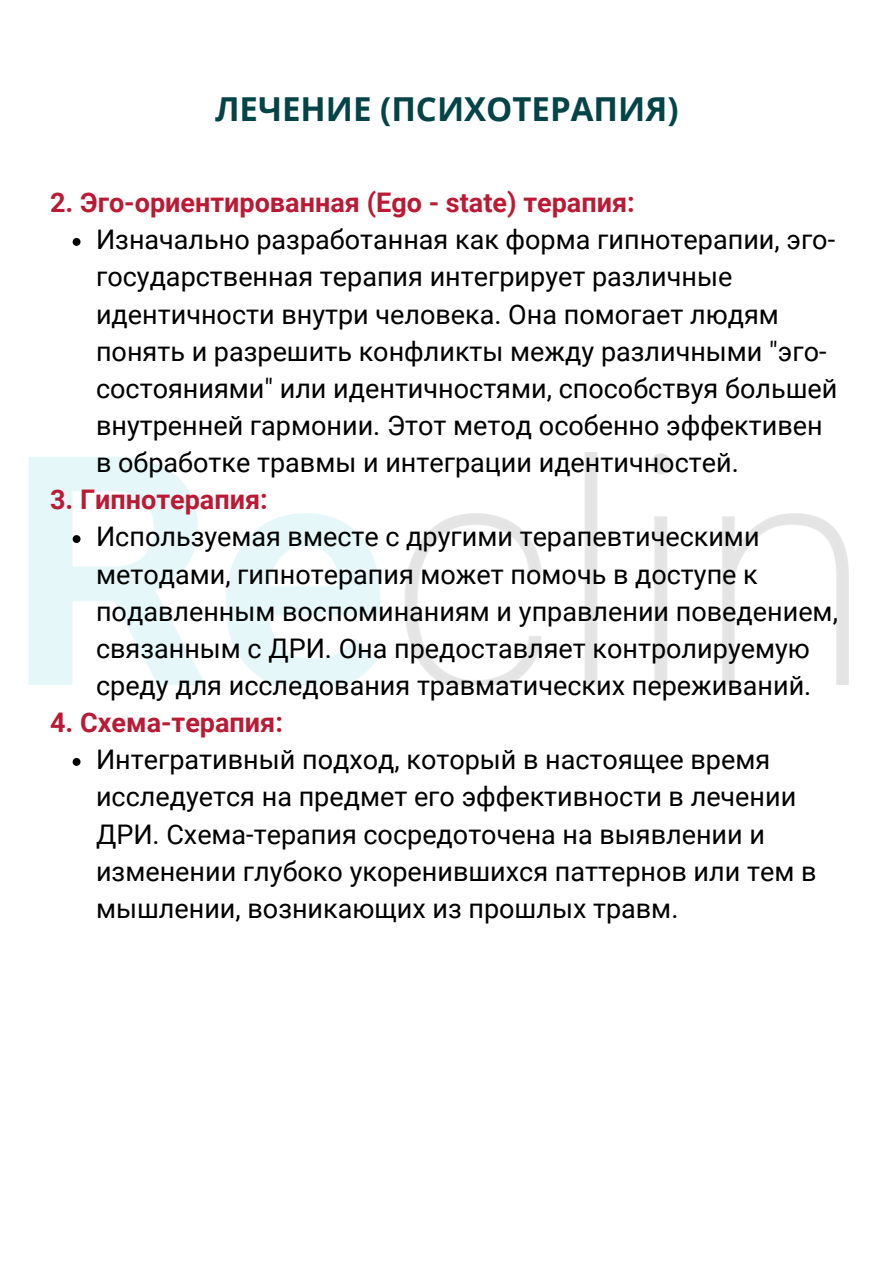
<style>
.page{position:relative;width:894px;height:1264px;background:#fff}
.page>*{position:absolute;margin:0;border:0;box-sizing:border-box;transform-origin:0 0}
.t1{font:700 33px "Open Sans";color:#044447}
.t2{font:27px/37.2px "Roboto";color:#000}
.t3{font:700 27px "Roboto";color:#bb1a34}
</style>
<div class="page">
<img style="left:28px;top:452px;width:819px;height:232px">
<svg style="left:73px;top:238px;width:7px;height:8px"></svg>
<svg style="left:73px;top:535px;width:7px;height:8px"></svg>
<svg style="left:73px;top:758px;width:7px;height:7px"></svg>
<p class="t1" style="left:215px;top:86px;width:465px">ЛЕЧЕНИЕ (ПСИХОТЕРАПИЯ)</p>
<h1 class="t3" style="left:50px;top:187px;width:586px">2. Эго-ориентированная (Ego - state) терапия:</h1>
<h2 class="t2" style="left:96px;top:221px;width:742px">Изначально разработанная как форма гипнотерапии, эго&shy;государственная терапия интегрирует различные идентичности внутри человека. Она помогает людям понять и разрешить конфликты между различными "эго&shy;состояниями" или идентичностями, способствуя большей внутренней гармонии. Этот метод особенно эффективен в обработке травмы и интеграции идентичностей.</h2>
<p class="t3" style="left:50px;top:484px;width:219px">3. Гипнотерапия:</p>
<h2 class="t2" style="left:96px;top:518px;width:743px">Используемая вместе с другими терапевтическими методами, гипнотерапия может помочь в доступе к подавленным воспоминаниям и управлении поведением, связанным с ДРИ. Она предоставляет контролируемую среду для исследования травматических переживаний.</h2>
<p class="t3" style="left:50px;top:707px;width:234px">4. Схема-терапия:</p>
<h2 class="t2" style="left:96px;top:741px;width:721px">Интегративный подход, который в настоящее время исследуется на предмет его эффективности в лечении ДРИ. Схема-терапия сосредоточена на выявлении и изменении глубоко укоренившихся паттернов или тем в мышлении, возникающих из прошлых травм.</h2>
</div>
